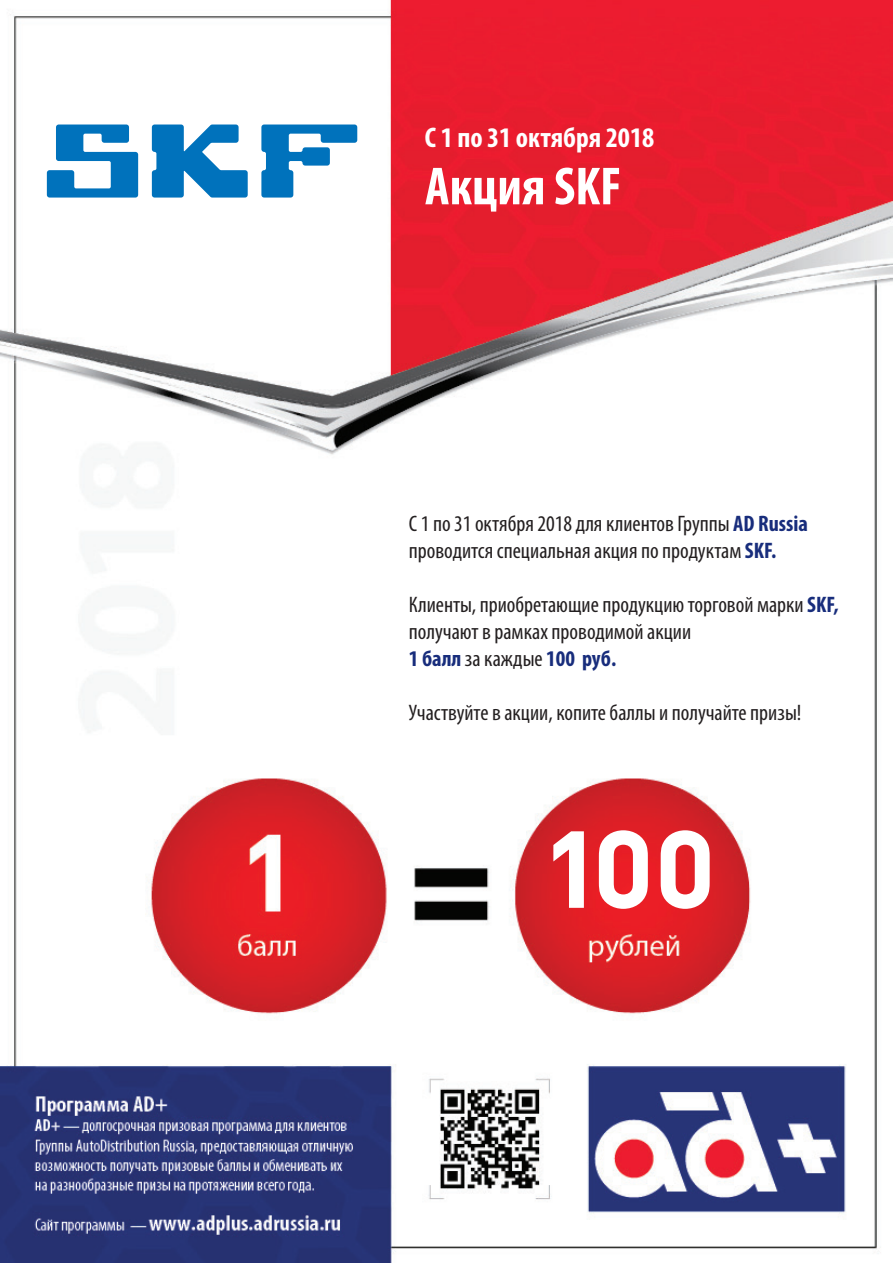
<style>
.page{position:relative;width:893px;height:1263px;background:#fff}
.page>*{position:absolute;margin:0;border:0;box-sizing:border-box;transform-origin:0 0}
.t1{font:700 102px "Louis";color:#fff}
.t2{font:700 condensed 54px "Myriad Pro";color:#fff}
.t3{font:700 condensed 28.5px "Myriad Pro";color:#fff}
.t4{font:condensed 22.5px/27px "Myriad Pro";color:#231f20}
.s1{font-weight:700;color:#182d7c}
</style>
<div class="page">
<img style="left:0;top:0;width:892px;height:1263px">
<svg style="left:47px;top:124px;width:91px;height:74px"></svg>
<svg style="left:152px;top:125px;width:96px;height:73px"></svg>
<svg style="left:261px;top:124px;width:96px;height:74px"></svg>
<p class="t3" style="left:425px;top:120px;width:231px">C 1 по 31 октября 2018</p>
<h2 class="t2" style="left:425px;top:153px;width:198px">Акция SKF</h2>
<p class="t4" style="left:409px;top:509px;width:401px">C 1 по 31 октября 2018 для клиентов Группы <span class="s1">AD Russia </span>проводится специальная акция по продуктам <span class="s1">SKF.</span></p>
<p class="t4" style="left:409px;top:590px;width:431px">Клиенты, приобретающие продукцию торговой марки <span class="s1">SKF, </span>получают в рамках проводимой акции<br><span class="s1">1 балл</span> за каждые <span class="s1">100 руб.</span></p>
<p class="t4" style="left:409px;top:698px;width:394px">Участвуйте в акции, копите баллы и получайте призы!</p>
<h1 class="t1" style="left:551px;top:802px;width:166px">100</h1>
</div>
